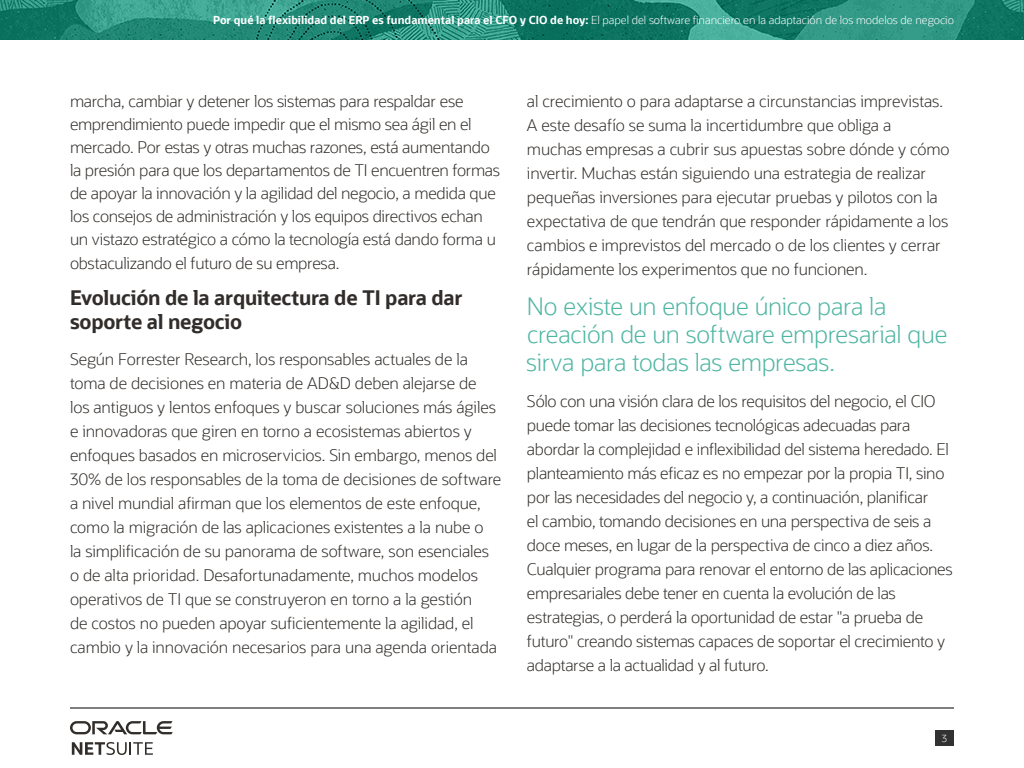
<style>
.page{position:relative;width:1024px;height:768px;background:#fff}
.page>*{position:absolute;margin:0;border:0;box-sizing:border-box;transform-origin:0 0}
.t1{font:300 24px/28px "Oracle Sans";letter-spacing:-.015em;color:#4eb5a2}
.t2{font:700 20px/24px "Oracle Sans";letter-spacing:-.015em;color:#312d2a}
.t3{font:300 16px/24px "Oracle Sans";letter-spacing:-.015em;color:#312d2a}
.t4{font:300 11px "Oracle Sans";color:#fff}
.t5{font:300 10px "Oracle Sans";color:#fff}
.s1{font-weight:700}
</style>
<div class="page">
<img style="left:0;top:0;width:1024px;height:40px">
<div style="left:935px;top:730px;width:19px;height:16px;background:#323232"></div>
<hr style="left:70px;top:708px;width:884px;height:1px;background:#000">
<svg style="left:72px;top:742px;width:81px;height:13px"></svg>
<svg style="left:70px;top:721px;width:103px;height:13px"></svg>
<p class="t4" style="left:213px;top:14px;width:742px"><span class="s1">Por qué la flexibilidad del ERP es fundamental para el CFO y CIO de hoy:</span> El papel del software financiero en la adaptación de los modelos de negocio</p>
<p class="t3" style="left:70px;top:90px;width:432px;line-height:23.1px">marcha, cambiar y detener los sistemas para respaldar ese emprendimiento puede impedir que el mismo sea ágil en el mercado. Por estas y otras muchas razones, está aumentando la presión para que los departamentos de TI encuentren formas de apoyar la innovación y la agilidad del negocio, a medida que los consejos de administración y los equipos directivos echan un vistazo estratégico a cómo la tecnología está dando forma u obstaculizando el futuro de su empresa.</p>
<p class="t2" style="left:70px;top:286px;width:394px">Evolución de la arquitectura de TI para dar soporte al negocio</p>
<p class="t3" style="left:70px;top:347px;width:433px">Según Forrester Research, los responsables actuales de la toma de decisiones en materia de AD&amp;D deben alejarse de<br>los antiguos y lentos enfoques y buscar soluciones más ágiles e innovadoras que giren en torno a ecosistemas abiertos y enfoques basados en microservicios. Sin embargo, menos del 30% de los responsables de la toma de decisiones de software a nivel mundial afirman que los elementos de este enfoque, como la migración de las aplicaciones existentes a la nube o<br>la simplificación de su panorama de software, son esenciales o de alta prioridad. Desafortunadamente, muchos modelos operativos de TI que se construyeron en torno a la gestión<br>de costos no pueden apoyar suficientemente la agilidad, el cambio y la innovación necesarios para una agenda orientada</p>
<p class="t3" style="left:527px;top:89px;width:424px">al crecimiento o para adaptarse a circunstancias imprevistas.<br>A este desafío se suma la incertidumbre que obliga a muchas empresas a cubrir sus apuestas sobre dónde y cómo invertir. Muchas están siguiendo una estrategia de realizar pequeñas inversiones para ejecutar pruebas y pilotos con la expectativa de que tendrán que responder rápidamente a los cambios e imprevistos del mercado o de los clientes y cerrar rápidamente los experimentos que no funcionen.</p>
<h1 class="t1" style="left:526px;top:293px;width:423px">No existe un enfoque único para la creación de un software empresarial que sirva para todas las empresas.</h1>
<p class="t3" style="left:527px;top:389px;width:427px">Sólo con una visión clara de los requisitos del negocio, el CIO puede tomar las decisiones tecnológicas adecuadas para abordar la complejidad e inflexibilidad del sistema heredado. El planteamiento más eficaz es no empezar por la propia TI, sino por las necesidades del negocio y, a continuación, planificar<br>el cambio, tomando decisiones en una perspectiva de seis a doce meses, en lugar de la perspectiva de cinco a diez años.<br>Cualquier programa para renovar el entorno de las aplicaciones empresariales debe tener en cuenta la evolución de las estrategias, o perderá la oportunidad de estar "a prueba de futuro" creando sistemas capaces de soportar el crecimiento y adaptarse a la actualidad y al futuro.</p>
<p class="t5" style="left:942px;top:732px;width:7px">3</p>
</div>
